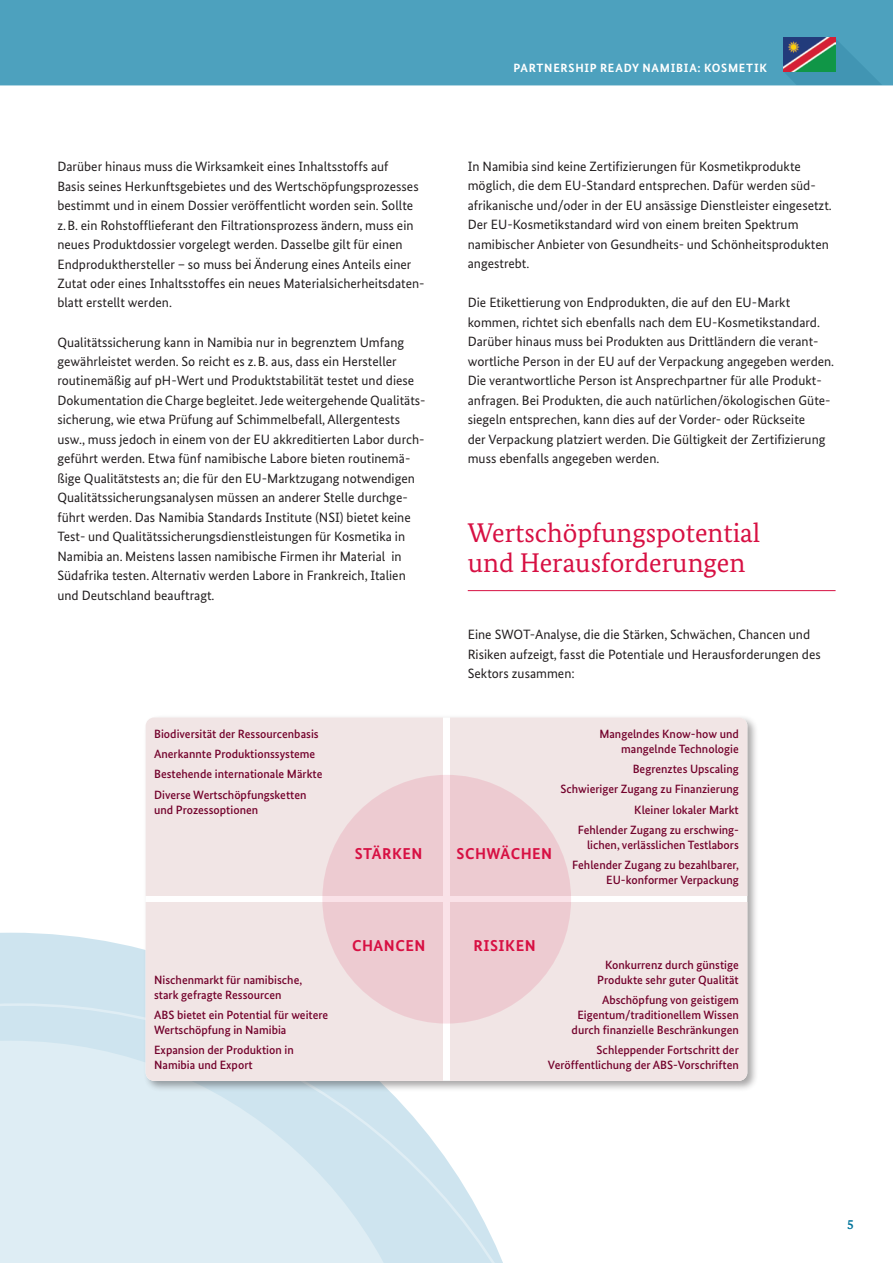
<style>
.page{position:relative;width:893px;height:1263px;background:#fff}
.page>*{position:absolute;margin:0;border:0;box-sizing:border-box;transform-origin:0 0}
.t1{font:27px/30px "Bundes Serif";color:#d71043}
.t2{font:700 15.75px "Bundes Sans";letter-spacing:.03em;color:#d71043}
.t3{font:13.5px/19.5px "Bundes Sans";color:#231f20}
.t4{font:700 13.5px "Bundes Serif";color:#00749b}
.t5{font:500 12px/15px "Bundes Sans";color:#73012b;text-align:right}
.t6{font:700 12px "Bundes Sans";letter-spacing:.06em;color:#fff}
</style>
<div class="page">
<svg style="left:0;top:933px;width:143px;height:70px;background:#d1e5f0"></svg>
<svg style="left:0;top:1003px;width:503px;height:260px;background:#dbebf3"></svg>
<div style="left:0;top:0;width:893px;height:85px;background:#4da1be"></div>
<img style="left:784px;top:38px;width:51px;height:34px">
<div style="left:143px;top:715px;width:616px;height:378px;background:#231f20;opacity:.4"></div>
<div style="left:146px;top:717px;width:297px;height:179px;background:#f1e5e5"></div>
<div style="left:450px;top:717px;width:297px;height:179px;background:#f1e5e5"></div>
<div style="left:450px;top:902px;width:297px;height:179px;background:#f1e5e5"></div>
<div style="left:146px;top:902px;width:297px;height:179px;background:#f1e5e5"></div>
<svg style="left:322px;top:775px;width:249px;height:248px;background:#edccd2"></svg>
<hr style="left:468px;top:590px;width:368px;height:1px;background:#d71043">
<p class="t3" style="left:57px;top:156px;width:369px">Darüber hinaus muss die Wirksamkeit eines Inhaltsstoffs auf<br>Basis seines Herkunftsgebietes und des Wertschöpfungsprozesses bestimmt und in einem Dossier veröffentlicht worden sein. Sollte z.B. ein Rohstofflieferant den Filtrationsprozess ändern, muss ein neues Produktdossier vorgelegt werden. Dasselbe gilt für einen Endprodukthersteller – so muss bei Änderung eines Anteils einer Zutat oder eines Inhaltsstoffes ein neues Materialsicherheitsdaten&shy;blatt erstellt werden.</p>
<p class="t3" style="left:57px;top:332px;width:370px">Qualitätssicherung kann in Namibia nur in begrenztem Umfang gewährleistet werden. So reicht es z.B. aus, dass ein Hersteller routinemäßig auf pH-Wert und Produktstabilität testet und diese Dokumentation die Charge begleitet. Jede weitergehende Qualitäts&shy;sicherung, wie etwa Prüfung auf Schimmelbefall, Allergentests usw., muss jedoch in einem von der EU akkreditierten Labor durch&shy;geführt werden. Etwa fünf namibische Labore bieten routinemä&shy;ßige Qualitätstests an; die für den EU-Marktzugang notwendigen Qualitätssicherungsanalysen müssen an anderer Stelle durchge&shy;führt werden. Das Namibia Standards Institute (NSI) bietet keine Test- und Qualitätssicherungsdienstleistungen für Kosmetika in Namibia an. Meistens lassen namibische Firmen ihr Material in Südafrika testen. Alternativ werden Labore in Frankreich, Italien und Deutschland beauftragt.</p>
<p class="t6" style="left:513px;top:61px;width:255px">PARTNERSHIP READY NAMIBIA: KOSMETIK</p>
<p class="t3" style="left:468px;top:156px;width:366px">In Namibia sind keine Zertifizierungen für Kosmetikprodukte möglich, die dem EU-Standard entsprechen. Dafür werden süd&shy;afrikanische und/oder in der EU ansässige Dienstleister eingesetzt.<br>Der EU-Kosmetikstandard wird von einem breiten Spektrum namibischer Anbieter von Gesundheits- und Schönheitsprodukten angestrebt.</p>
<p class="t3" style="left:468px;top:293px;width:368px">Die Etikettierung von Endprodukten, die auf den EU-Markt kommen, richtet sich ebenfalls nach dem EU-Kosmetikstandard.<br>Darüber hinaus muss bei Produkten aus Drittländern die verant&shy;wortliche Person in der EU auf der Verpackung angegeben werden.<br>Die verantwortliche Person ist Ansprechpartner für alle Produkt&shy;anfragen. Bei Produkten, die auch natürlichen/ökologischen Güte&shy;siegeln entsprechen, kann dies auf der Vorder- oder Rückseite<br>der Verpackung platziert werden. Die Gültigkeit der Zertifizierung muss ebenfalls angegeben werden.</p>
<h1 class="t1" style="left:468px;top:517px;width:294px">Wertschöpfungspotential und Herausforderungen</h1>
<p class="t3" style="left:468px;top:624px;width:354px">Eine SWOT-Analyse, die die Stärken, Schwächen, Chancen und<br>Risiken aufzeigt, fasst die Potentiale und Herausforderungen des<br>Sektors zusammen:</p>
<p class="t5" style="left:154px;top:724px;width:170px;line-height:20.1px;text-align:left">Biodiversität der Ressourcenbasis Anerkannte Produktionssysteme Bestehende internationale Märkte Diverse Wertschöpfungsketten</p>
<p class="t5" style="left:154px;top:802px;width:106px">und Prozessoptionen</p>
<p class="t5" style="left:154px;top:972px;width:150px;text-align:left">Nischenmarkt für namibische, stark gefragte Ressourcen</p>
<p class="t5" style="left:154px;top:1007px;width:176px;text-align:left">ABS bietet ein Potential für weitere<br>Wertschöpfung in Namibia</p>
<p class="t5" style="left:154px;top:1042px;width:141px;text-align:left">Expansion der Produktion in<br>Namibia und Export</p>
<p class="t2" style="left:355px;top:844px;width:69px">STÄRKEN</p>
<p class="t2" style="left:457px;top:844px;width:97px">SCHWÄCHEN</p>
<p class="t5" style="left:599px;top:726px;width:141px">Mangelndes Know-how und mangelnde Technologie</p>
<p class="t5" style="left:560px;top:759px;width:180px;line-height:20.1px">Begrenztes Upscaling<br>Schwieriger Zugang zu Finanzierung<br>Kleiner lokaler Markt<br>Fehlender Zugang zu erschwing-</p>
<p class="t5" style="left:572px;top:834px;width:168px;line-height:20.1px">lichen, verlässlichen Testlabors<br>Fehlender Zugang zu bezahlbarer,</p>
<p class="t5" style="left:606px;top:872px;width:134px">EU-konformer Verpackung</p>
<p class="t2" style="left:352px;top:936px;width:75px">CHANCEN</p>
<p class="t2" style="left:473px;top:936px;width:64px">RISIKEN</p>
<p class="t5" style="left:597px;top:957px;width:143px">Konkurrenz durch günstige<br>Produkte sehr guter Qualität</p>
<p class="t5" style="left:572px;top:992px;width:169px">Abschöpfung von geistigem<br>Eigentum/traditionellem Wissen durch finanzielle Beschränkungen</p>
<p class="t5" style="left:548px;top:1042px;width:192px">Schleppender Fortschritt der<br>Veröffentlichung der ABS-Vorschriften</p>
<p class="t4" style="left:847px;top:1216px;width:8px">5</p>
</div>
